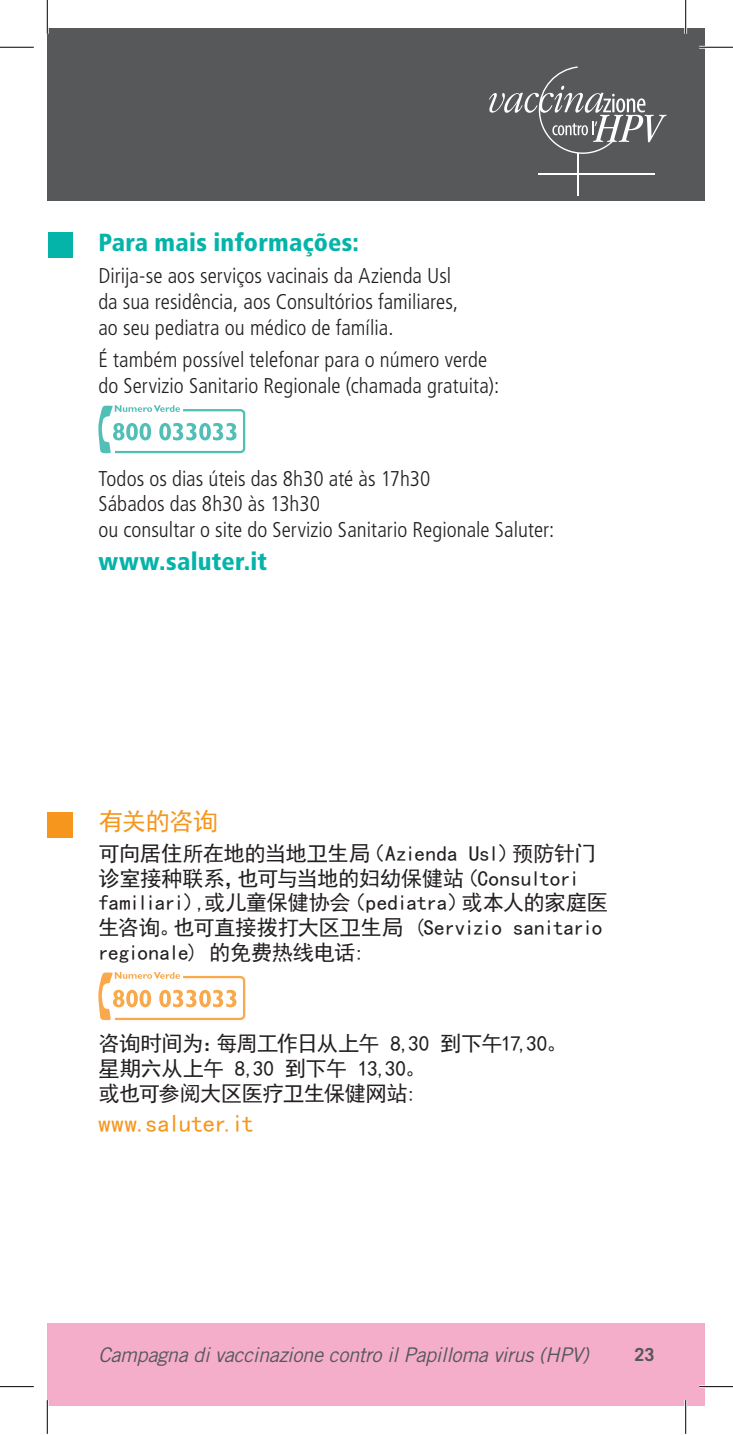
<style>
.page{position:relative;width:733px;height:1435px;background:#fff}
.page>*{position:absolute;margin:0;border:0;box-sizing:border-box;transform-origin:0 0}
.Domanda{font:900 condensed 24.75px "Frutiger LT Std";letter-spacing:.01em;color:#05b4a9}
.Domanda-2{font:24.75px "Sim Hei";letter-spacing:-.035em;color:#f6961d}
.Testo{font:300 condensed 21.38px/25.9px "Frutiger LT Std";color:#231f20}
.Testo-2{font:21.38px/24.8px "Sim Hei";letter-spacing:-.025em;color:#231f20}
.t1{font:italic 20.25px "Trade Gothic LT Std";letter-spacing:-.02em;color:#57585a}
.t2{font:700 18px "Trade Gothic LT Std";color:#57585a}
</style>
<div class="page">
<div style="left:48px;top:232px;width:25px;height:26px;background:#05b4a9"></div>
<div style="left:47px;top:813px;width:26px;height:25px;background:#f6961d"></div>
<svg style="left:98px;top:405px;width:148px;height:49px"></svg>
<svg style="left:98px;top:972px;width:148px;height:49px"></svg>
<div style="left:47px;top:28px;width:657px;height:172px;background:#57585a"></div>
<svg style="left:489px;top:66px;width:177px;height:88px"></svg>
<hr style="left:576px;top:153px;width:2px;height:43px;background:#fff">
<hr style="left:538px;top:173px;width:116px;height:2px;background:#fff">
<div style="left:47px;top:1323px;width:657px;height:83px;background:#f5aeca"></div>
<hr style="left:699px;top:46px;width:33px;height:3px;background:#fff">
<hr style="left:699px;top:1385px;width:33px;height:3px;background:#fff">
<hr style="left:46px;top:0;width:3px;height:34px;background:#fff">
<hr style="left:46px;top:1400px;width:3px;height:34px;background:#fff">
<hr style="left:684px;top:0;width:2px;height:34px;background:#fff">
<hr style="left:684px;top:1400px;width:2px;height:34px;background:#fff">
<hr style="left:0;top:47px;width:34px;height:1px;background:#000">
<hr style="left:699px;top:47px;width:33px;height:1px;background:#000">
<hr style="left:0;top:1386px;width:34px;height:1px;background:#000">
<hr style="left:699px;top:1386px;width:33px;height:1px;background:#000">
<hr style="left:47px;top:0;width:1px;height:34px;background:#000">
<hr style="left:47px;top:1400px;width:1px;height:34px;background:#000">
<hr style="left:685px;top:0;width:1px;height:34px;background:#000">
<hr style="left:685px;top:1400px;width:1px;height:34px;background:#000">
<p class="Domanda" style="left:98px;top:227px;width:262px">Para mais informações:</p>
<p class="Testo" style="left:98px;top:263px;width:361px">Dirija-se aos serviços vacinais da Azienda Usl da sua residência, aos Consultórios familiares, ao seu pediatra ou médico de família.</p>
<p class="Testo" style="left:98px;top:347px;width:402px">É também possível telefonar para o número verde do Servizio Sanitario Regionale (chamada gratuita):</p>
<p class="Testo" style="left:98px;top:466px;width:457px">Todos os dias úteis das 8h30 até às 17h30<br>Sábados das 8h30 às 13h30<br>ou consultar o site do Servizio Sanitario Regionale Saluter:</p>
<p class="Domanda" style="left:98px;top:546px;width:170px">www.saluter.it</p>
<p class="Domanda-2" style="left:98px;top:808px;width:121px">有关的咨询</p>
<p class="Testo-2" style="left:98px;top:841px;width:511px">可向居住所在地的当地卫生局（Azienda Usl）预防针门诊室接种联系，也可与当地的妇幼保健站（Consultori familiari）,或儿童保健协会（pediatra）或本人的家庭医生咨询。也可直接拨打大区卫生局 (Servizio sanitario regionale) 的免费热线电话:</p>
<p class="Testo-2" style="left:98px;top:1031px;width:470px">咨询时间为：每周工作日从上午 8,30 到下午17,30。星期六从上午 8,30 到下午 13,30。<br>或也可参阅大区医疗卫生保健网站:</p>
<p class="Domanda-2" style="left:98px;top:1111px;width:157px">www.saluter.it</p>
<p class="t1" style="left:98px;top:1343px;width:492px">Campagna di vaccinazione contro il Papilloma virus (HPV)</p>
<p class="t2" style="left:634px;top:1344px;width:22px">23</p>
</div>
